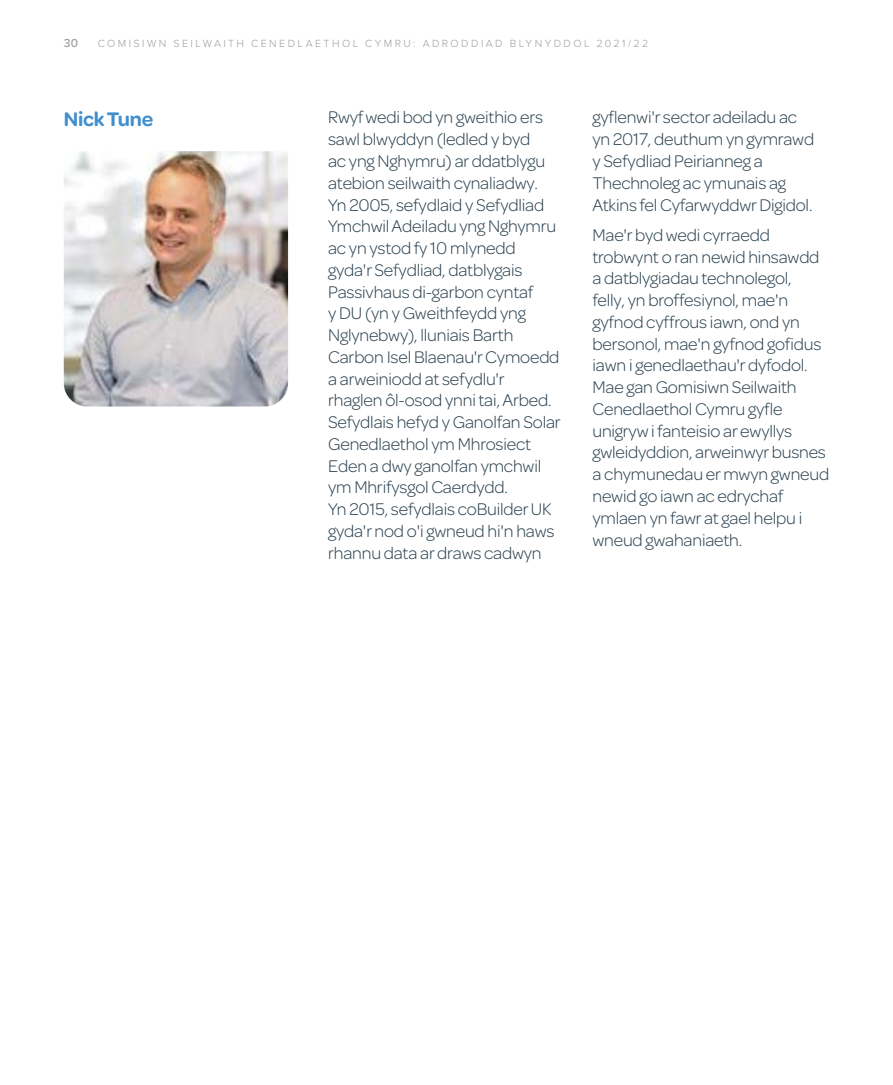
<style>
.page{position:relative;width:893px;height:1085px;background:#fff}
.page>*{position:absolute;margin:0;border:0;box-sizing:border-box;transform-origin:0 0}
.t1{font:600 21px "Omnes";letter-spacing:-.01em;color:#418fcd}
.bio{font:300 18px/21.8px "Omnes";letter-spacing:-.01em;color:#273e4c}
.t2{font:500 12px "Proxima Nova";color:#9d9d9c}
.t3{font:300 10.8px "Proxima Nova";letter-spacing:.225em;color:#9d9d9c}
</style>
<div class="page">
<img style="left:64px;top:151px;width:224px;height:255px">
<p class="t2" style="left:64px;top:34px;width:16px">30</p>
<p class="t3" style="left:98px;top:35px;width:552px">COMISIWN SEILWAITH CENEDLAETHOL CYMRU: ADRODDIAD BLYNYDDOL 2021/22</p>
<p class="t1" style="left:64px;top:105px;width:91px">Nick Tune</p>
<p class="bio" style="left:328px;top:106px;width:234px">Rwyf wedi bod yn gweithio ers sawl blwyddyn (ledled y byd<br>ac yng Nghymru) ar ddatblygu atebion seilwaith cynaliadwy.<br>Yn 2005, sefydlaid y Sefydliad<br>Ymchwil Adeiladu yng Nghymru ac yn ystod fy 10 mlynedd gyda'r Sefydliad, datblygais<br>Passivhaus di-garbon cyntaf<br>y DU (yn y Gweithfeydd yng<br>Nglynebwy), lluniais Barth<br>Carbon Isel Blaenau'r Cymoedd a arweiniodd at sefydlu'r rhaglen ôl-osod ynni tai, Arbed.<br>Sefydlais hefyd y Ganolfan Solar<br>Genedlaethol ym Mhrosiect<br>Eden a dwy ganolfan ymchwil ym Mhrifysgol Caerdydd.<br>Yn 2015, sefydlais coBuilder UK gyda'r nod o'i gwneud hi'n haws rhannu data ar draws cadwyn</p>
<p class="bio" style="left:592px;top:106px;width:223px">gyflenwi'r sector adeiladu ac yn 2017, deuthum yn gymrawd y Sefydliad Peirianneg a<br>Thechnoleg ac ymunais ag<br>Atkins fel Cyfarwyddwr Digidol.</p>
<p class="bio" style="left:592px;top:223px;width:238px">Mae'r byd wedi cyrraedd trobwynt o ran newid hinsawdd a datblygiadau technolegol,<br>felly, yn broffesiynol, mae'n gyfnod cyffrous iawn, ond yn bersonol, mae'n gyfnod gofidus iawn i genedlaethau'r dyfodol.<br>Mae gan Gomisiwn Seilwaith<br>Cenedlaethol Cymru gyfle unigryw i fanteisio ar ewyllys gwleidyddion, arweinwyr busnes a chymunedau er mwyn gwneud newid go iawn ac edrychaf ymlaen yn fawr at gael helpu i wneud gwahaniaeth.</p>
</div>
